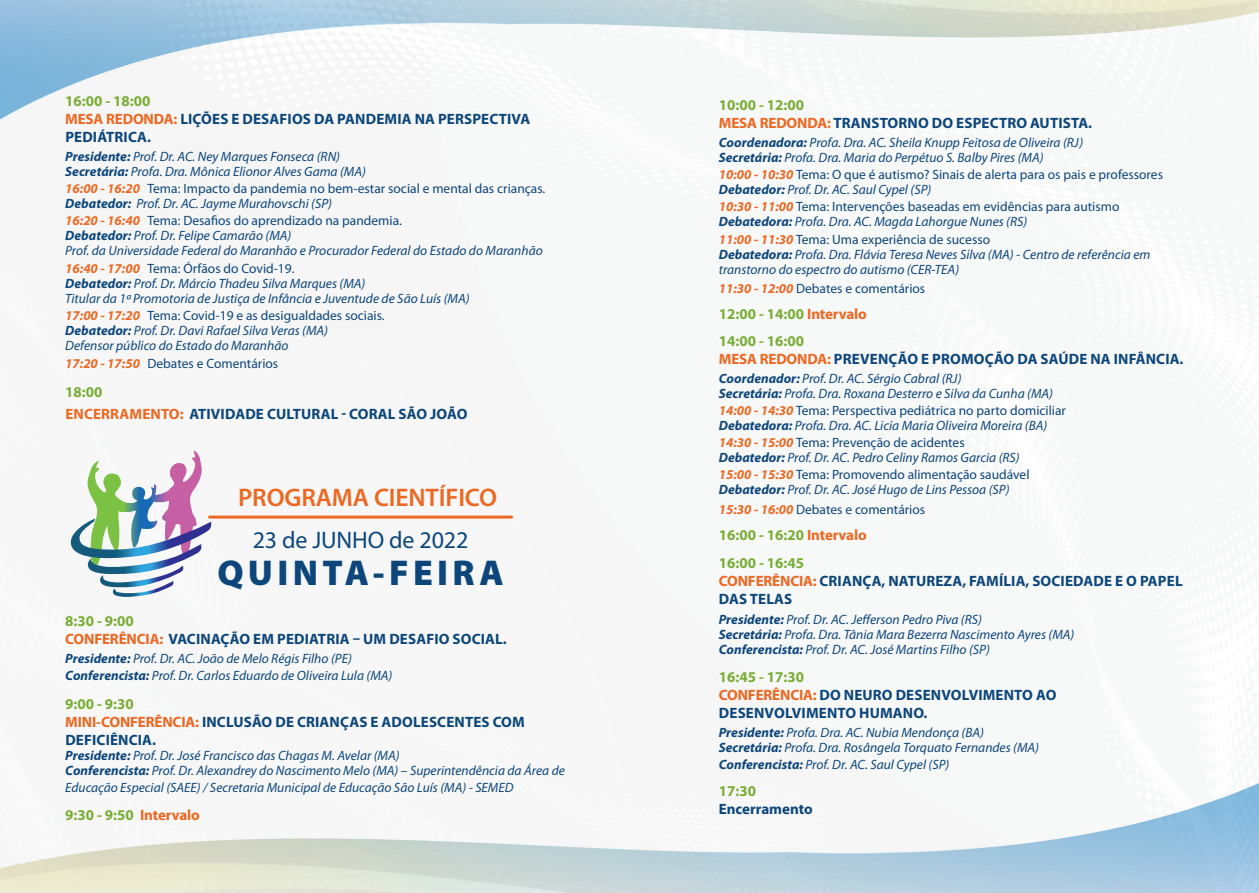
<style>
.page{position:relative;width:1259px;height:893px;background:#fff}
.page>*{position:absolute;margin:0;border:0;box-sizing:border-box;transform-origin:0 0}
.t1{font:900 36px "Myriad Pro";letter-spacing:.12em;color:#0d467b}
.t2{font:600 25.5px "Myriad Pro";letter-spacing:-.005em;color:#ec6823}
.t3{font:24px "Myriad Pro";letter-spacing:-.005em;color:#0d467b}
.t4{font:700 15px/18px "Myriad Pro";letter-spacing:.01em;color:#0d467b}
.t5{font:700 15px/26.5px "Myriad Pro";color:#79ad36}
.t6{font:italic 13.5px/15px "Myriad Pro";color:#0d467b}
.t7{font:13.5px/15px "Myriad Pro";color:#0d467b}
.s1{color:#79ad36}
.s2{color:#ec6823}
.s3{font-weight:700}
.s4{font-weight:700;font-style:italic;color:#ec6823}
.s5{font-weight:700;font-style:italic}
.s6{font-style:italic}
.s7{font-weight:700;color:#ec6823}
.s8{font-style:normal}
</style>
<div class="page">
<img style="left:0;top:0;width:612px;height:893px">
<img style="left:612px;top:0;width:647px;height:893px">
<hr style="left:210px;top:516px;width:301px;height:3px;background:#ec6823">
<svg style="left:104px;top:451px;width:91px;height:52px"></svg>
<svg style="left:67px;top:518px;width:144px;height:79px"></svg>
<p class="t4" style="left:65px;top:91px;width:466px"><span class="s1">16:00 - 18:00<br></span><span class="s2">MESA REDONDA:</span> LIÇÕES E DESAFIOS DA PANDEMIA NA PERSPECTIVA<br>PEDIÁTRICA.</p>
<p class="t6" style="left:65px;top:149px;width:302px"><span class="s3">Presidente:</span> Prof. Dr. AC. Ney Marques Fonseca (RN)<br><span class="s3">Secretária:</span> Profa. Dra. Mônica Elionor Alves Gama (MA)</p>
<p class="t7" style="left:65px;top:181px;width:482px"><span class="s4">16:00 - 16:20</span> Tema: Impacto da pandemia no bem-estar social e mental das crianças.<br><span class="s5">Debatedor:</span> <span class="s6">Prof. Dr. AC. Jayme Murahovschi (SP)</span></p>
<p class="t6" style="left:65px;top:213px;width:479px"><span class="s7">16:20 - 16:40</span> <span class="s8">Tema: Desafios do aprendizado na pandemia.<br></span><span class="s3">Debatedor:</span> Prof. Dr. Felipe Camarão (MA)<br>Prof. da Universidade Federal do Maranhão e Procurador Federal do Estado do Maranhão</p>
<p class="t6" style="left:65px;top:260px;width:406px"><span class="s7">16:40 - 17:00</span> <span class="s8">Tema: Órfãos do Covid-19.<br></span><span class="s3">Debatedor:</span> Prof. Dr. Márcio Thadeu Silva Marques (MA)<br>Titular da 1ª Promotoria de Justiça de Infância e Juventude de São Luís (MA)</p>
<p class="t6" style="left:65px;top:307px;width:321px"><span class="s7">17:00 - 17:20</span> <span class="s8">Tema: Covid-19 e as desigualdades sociais.<br></span><span class="s3">Debatedor:</span> Prof. Dr. Davi Rafael Silva Veras (MA)<br>Defensor público do Estado do Maranhão</p>
<p class="t7" style="left:65px;top:356px;width:215px"><span class="s4">17:20 - 17:50</span> Debates e Comentários</p>
<p class="t4" style="left:65px;top:381px;width:404px;line-height:22.2px"><span class="s1">18:00<br></span><span class="s2">ENCERRAMENTO:</span> ATIVIDADE CULTURAL - CORAL SÃO JOÃO</p>
<h2 class="t2" style="left:238px;top:482px;width:260px">PROGRAMA CIENTÍFICO</h2>
<h3 class="t3" style="left:253px;top:525px;width:217px">23 de JUNHO de 2022</h3>
<h1 class="t1" style="left:217px;top:553px;width:288px">QUINTA-FEIRA</h1>
<p class="t4" style="left:65px;top:611px;width:443px"><span class="s1">8:30 - 9:00<br></span><span class="s2">CONFERÊNCIA:</span> VACINAÇÃO EM PEDIATRIA – UM DESAFIO SOCIAL.</p>
<p class="t6" style="left:65px;top:650px;width:329px;line-height:17.1px"><span class="s3">Presidente:</span> Prof. Dr. AC. João de Melo Régis Filho (PE)<br><span class="s3">Conferencista:</span> Prof. Dr. Carlos Eduardo de Oliveira Lula (MA)</p>
<p class="t4" style="left:65px;top:694px;width:461px"><span class="s1">9:00 - 9:30<br></span><span class="s2">MINI-CONFERÊNCIA:</span> INCLUSÃO DE CRIANÇAS E ADOLESCENTES COM<br>DEFICIÊNCIA.</p>
<p class="t6" style="left:65px;top:747px;width:501px"><span class="s3">Presidente:</span> Prof. Dr. José Francisco das Chagas M. Avelar (MA)<br><span class="s3">Conferencista:</span> Prof. Dr. Alexandrey do Nascimento Melo (MA) – Superintendência da Área de</p>
<p class="t6" style="left:65px;top:779px;width:450px">Educação Especial (SAEE) / Secretaria Municipal de Educação São Luís (MA) - SEMED</p>
<p class="t5" style="left:65px;top:801px;width:136px">9:30 - 9:50 <span class="s2">Intervalo</span></p>
<p class="t4" style="left:719px;top:95px;width:375px"><span class="s1">10:00 - 12:00<br></span><span class="s2">MESA REDONDA:</span> TRANSTORNO DO ESPECTRO AUTISTA.</p>
<p class="t6" style="left:719px;top:135px;width:366px"><span class="s3">Coordenadora:</span> Profa. Dra. AC. Sheila Knupp Feitosa de Oliveira (RJ)<br><span class="s3">Secretária:</span> Profa. Dra. Maria do Perpétuo S. Balby Pires (MA)</p>
<p class="t7" style="left:719px;top:167px;width:446px"><span class="s4">10:00 - 10:30</span> Tema: O que é autismo? Sinais de alerta para os pais e professores<br><span class="s5">Debatedor:</span> <span class="s6">Prof. Dr. AC. Saul Cypel (SP)</span></p>
<p class="t7" style="left:719px;top:199px;width:402px"><span class="s4">10:30 - 11:00</span> Tema: Intervenções baseadas em evidências para autismo<br><span class="s5">Debatedora:</span> <span class="s6">Profa. Dra. AC. Magda Lahorgue Nunes (RS)</span></p>
<p class="t6" style="left:719px;top:231px;width:433px"><span class="s7">11:00 - 11:30</span> <span class="s8">Tema: Uma experiência de sucesso<br></span><span class="s3">Debatedora:</span> Profa. Dra. Flávia Teresa Neves Silva (MA) - Centro de referência em transtorno do espectro do autismo (CER-TEA)</p>
<p class="t7" style="left:719px;top:281px;width:208px"><span class="s4">11:30 - 12:00</span> Debates e comentários</p>
<p class="t5" style="left:719px;top:300px;width:150px">12:00 - 14:00 <span class="s2">Intervalo<br></span>14:00 - 16:00</p>
<p class="t4" style="left:719px;top:349px;width:466px"><span class="s2">MESA REDONDA:</span> PREVENÇÃO E PROMOÇÃO DA SAÚDE NA INFÂNCIA.</p>
<p class="t6" style="left:719px;top:371px;width:336px"><span class="s3">Coordenador:</span> Prof. Dr. AC. Sérgio Cabral (RJ)<br><span class="s3">Secretária:</span> Profa. Dra. Roxana Desterro e Silva da Cunha (MA)</p>
<p class="t7" style="left:719px;top:403px;width:349px"><span class="s4">14:00 - 14:30</span> Tema: Perspectiva pediátrica no parto domiciliar<br><span class="s5">Debatedora:</span> <span class="s6">Profa. Dra. AC. Licia Maria Oliveira Moreira (BA)</span></p>
<p class="t6" style="left:719px;top:435px;width:302px"><span class="s7">14:30 - 15:00</span> <span class="s8">Tema: Prevenção de acidentes<br></span><span class="s3">Debatedor:</span> Prof. Dr. AC. Pedro Celiny Ramos Garcia (RS)</p>
<p class="t6" style="left:719px;top:467px;width:312px"><span class="s7">15:00 - 15:30</span> <span class="s8">Tema: Promovendo alimentação saudável<br></span><span class="s3">Debatedor:</span> Prof. Dr. AC. José Hugo de Lins Pessoa (SP)</p>
<p class="t7" style="left:719px;top:501px;width:208px"><span class="s4">15:30 - 16:00</span> Debates e comentários</p>
<p class="t5" style="left:719px;top:520px;width:149px;line-height:28.3px">16:00 - 16:20 <span class="s2">Intervalo<br></span>16:00 - 16:45</p>
<p class="t4" style="left:719px;top:572px;width:465px"><span class="s2">CONFERÊNCIA:</span> CRIANÇA, NATUREZA, FAMÍLIA, SOCIEDADE E O PAPEL<br>DAS TELAS</p>
<p class="t6" style="left:719px;top:611px;width:357px"><span class="s3">Presidente:</span> Prof. Dr. AC. Jefferson Pedro Piva (RS)<br><span class="s3">Secretária:</span> Profa. Dra. Tânia Mara Bezerra Nascimento Ayres (MA)<br><span class="s3">Conferencista:</span> Prof. Dr. AC. José Martins Filho (SP)</p>
<p class="t4" style="left:719px;top:667px;width:339px"><span class="s1">16:45 - 17:30<br></span><span class="s2">CONFERÊNCIA:</span> DO NEURO DESENVOLVIMENTO AO<br>DESENVOLVIMENTO HUMANO.</p>
<p class="t6" style="left:719px;top:725px;width:322px"><span class="s3">Presidente:</span> Profa. Dra. AC. Nubia Mendonça (BA)<br><span class="s3">Secretária:</span> Profa. Dra. Rosângela Torquato Fernandes (MA)</p>
<p class="t6" style="left:719px;top:757px;width:232px"><span class="s3">Conferencista:</span> Prof. Dr. AC. Saul Cypel (SP)</p>
<p class="t5" style="left:719px;top:777px;width:39px">17:30</p>
<p class="t4" style="left:719px;top:799px;width:96px">Encerramento</p>
</div>
